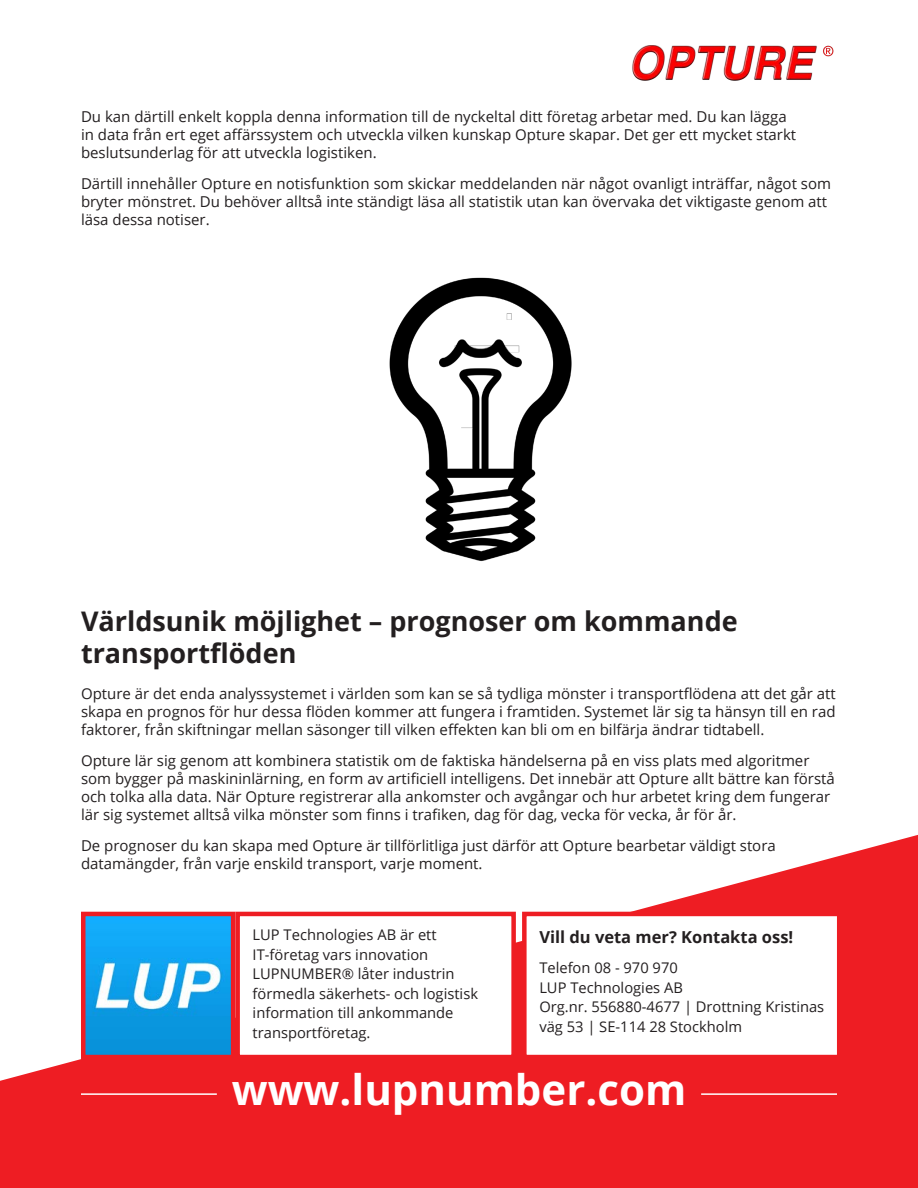
<style>
.page{position:relative;width:918px;height:1188px;background:#fff}
.page>*{position:absolute;margin:0;border:0;box-sizing:border-box;transform-origin:0 0}
.Body{font:700 42px "Open Sans";color:#fff}
.Sub_Header{font:700 27px/32.4px "Open Sans";color:#231f20}
.Contact{font:700 16.5px "Open Sans";color:#231f20}
.Body-2{font:15px/18px "Open Sans";color:#231f20}
.Body-3{font:14.7px/19.5px "Open Sans";color:#231f20}
</style>
<div class="page">
<img style="left:389px;top:277px;width:183px;height:284px">
<svg style="left:0;top:835px;width:918px;height:353px;fill:#ee1d23"></svg>
<div style="left:238px;top:914px;width:276px;height:143px;background:#fff"></div>
<div style="left:235px;top:912px;width:281px;height:147px;border:4px solid #ee1d23"></div>
<div style="left:524px;top:914px;width:315px;height:143px;background:#fff"></div>
<div style="left:522px;top:912px;width:319px;height:147px;border:4px solid #ee1d23"></div>
<img style="left:86px;top:917px;width:144px;height:137px">
<div style="left:81px;top:912px;width:154px;height:147px;border:4px solid #ee1d23"></div>
<hr style="left:81px;top:1093px;width:136px;height:2px;background:#fff">
<hr style="left:701px;top:1093px;width:136px;height:2px;background:#fff">
<img style="left:632px;top:46px;width:202px;height:35px">
<p class="Body-2" style="left:81px;top:107px;width:717px">Du kan därtill enkelt koppla denna information till de nyckeltal ditt företag arbetar med. Du kan lägga in data från ert eget affärssystem och utveckla vilken kunskap Opture skapar. Det ger ett mycket starkt beslutsunderlag för att utveckla logistiken.</p>
<p class="Body-2" style="left:81px;top:174px;width:752px">Därtill innehåller Opture en notisfunktion som skickar meddelanden när något ovanligt inträffar, något som bryter mönstret. Du behöver alltså inte ständigt läsa all statistik utan kan övervaka det viktigaste genom att läsa dessa notiser.</p>
<p class="Sub_Header" style="left:81px;top:604px;width:658px">Världsunik möjlighet – prognoser om kommande transportflöden</p>
<p class="Body-2" style="left:81px;top:684px;width:756px;text-align:justify">Opture är det enda analyssystemet i världen som kan se så tydliga mönster i transportflödena att det går att skapa en prognos för hur dessa flöden kommer att fungera i framtiden. Systemet lär sig ta hänsyn till en rad faktorer, från skiftningar mellan säsonger till vilken effekten kan bli om en bilfärja ändrar tidtabell.</p>
<p class="Body-2" style="left:81px;top:751px;width:755px">Opture lär sig genom att kombinera statistik om de faktiska händelserna på en viss plats med algoritmer som bygger på maskininlärning, en form av artificiell intelligens. Det innebär att Opture allt bättre kan förstå och tolka alla data. När Opture registrerar alla ankomster och avgångar och hur arbetet kring dem fungerar lär sig systemet alltså vilka mönster som finns i trafiken, dag för dag, vecka för vecka, år för år.</p>
<p class="Body-2" style="left:81px;top:836px;width:696px">De prognoser du kan skapa med Opture är tillförlitliga just därför att Opture bearbetar väldigt stora datamängder, från varje enskild transport, varje moment.</p>
<p class="Body-3" style="left:253px;top:925px;width:227px">LUP Technologies AB är ett<br>IT-företag vars innovation<br>LUPNUMBER® låter industrin förmedla säkerhets- och logistisk information till ankommande transportföretag.</p>
<p class="Contact" style="left:539px;top:925px;width:255px">Vill du veta mer? Kontakta oss!</p>
<p class="Body-3" style="left:539px;top:958px;width:140px">Telefon 08 - 970 970</p>
<p class="Body-3" style="left:539px;top:977px;width:145px">LUP Technologies AB</p>
<p class="Body-3" style="left:539px;top:997px;width:286px">Org.nr. 556880-4677 | Drottning Kristinas väg 53 | SE-114 28 Stockholm</p>
<p class="Body" style="left:232px;top:1060px;width:456px">www.lupnumber.com</p>
</div>
